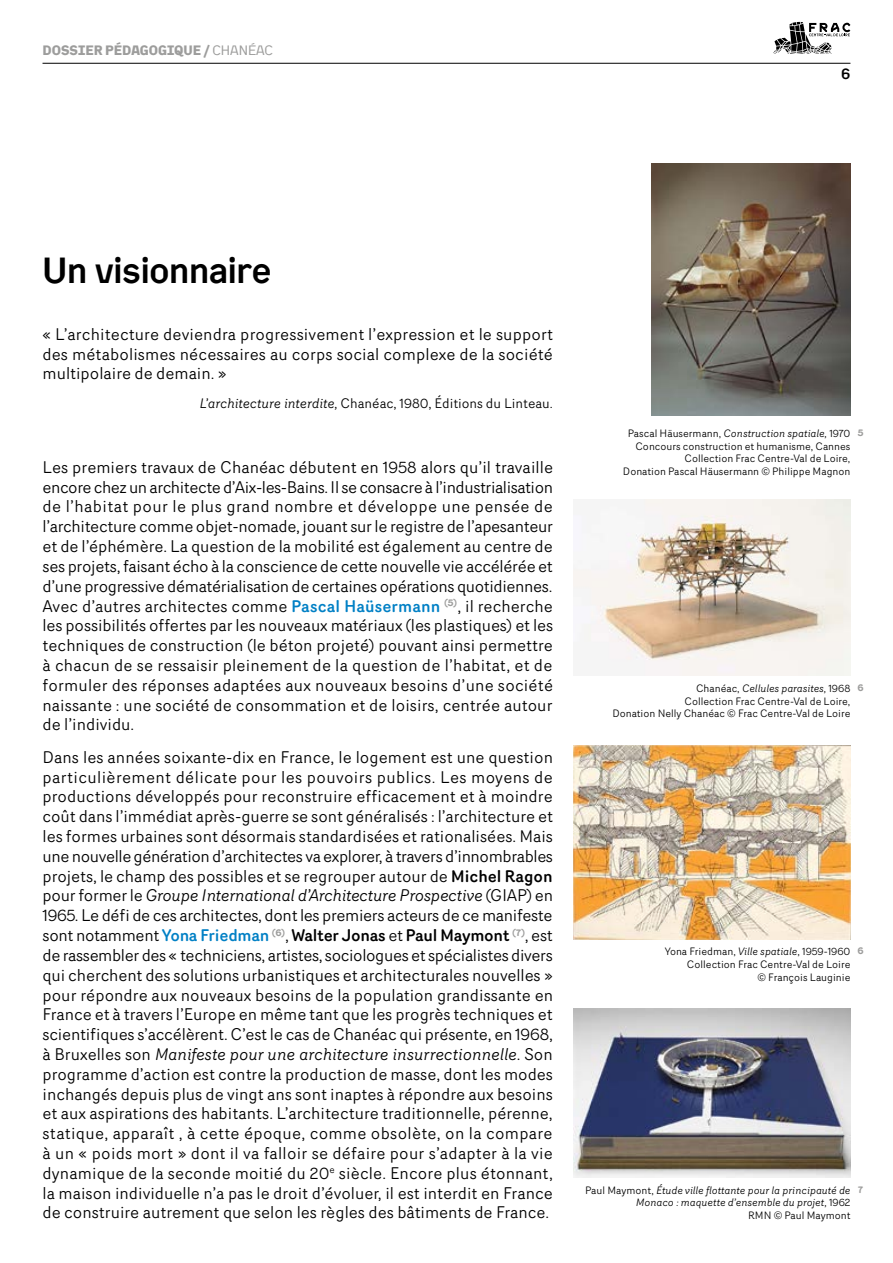
<style>
.page{position:relative;width:893px;height:1263px;background:#fff}
.page>*{position:absolute;margin:0;border:0;box-sizing:border-box;transform-origin:0 0}
.t1{font:500 36px "Kade";letter-spacing:-.01em;color:#000}
.t2{font:16.5px/19.8px "Router";color:#000;text-align:justify}
.t3{font:500 15px "Kade";color:#000}
.t4{font:13.5px "Router";color:#000}
.t5{font:700 13.5px "Kade";color:#9d9d9c}
.t6{font:10.5px/12.6px "Router";color:#000;text-align:right}
.t7{font:italic 10.5px/12.6px "Router";color:#000;text-align:right}
.t8{font:700 9.6px "Router";color:#9d9d9c}
.s1{font-weight:400}
.s2{font-style:italic}
.s3{font-weight:500;color:#0080c5}
.s4{font-weight:500}
.s5{font-style:normal}
</style>
<div class="page">
<hr style="left:43px;top:63px;width:807px;height:1px;background:#000">
<svg style="left:773px;top:22px;width:77px;height:32px"></svg>
<img style="left:652px;top:164px;width:198px;height:251px">
<img style="left:573px;top:499px;width:277px;height:177px">
<img style="left:573px;top:745px;width:277px;height:194px">
<img style="left:573px;top:1009px;width:277px;height:168px">
<p class="t5" style="left:43px;top:41px;width:232px">DOSSIER PÉDAGOGIQUE / <span class="s1">CHANÉAC</span></p>
<p class="t3" style="left:841px;top:64px;width:11px">6</p>
<h1 class="t1" style="left:43px;top:248px;width:231px">Un visionnaire</h1>
<p class="t2" style="left:43px;top:324px;width:512px">« L’architecture deviendra progressivement l’expression et le support des métabolismes nécessaires au corps social complexe de la société multipolaire de demain. »</p>
<p class="t4" style="left:199px;top:393px;width:355px"><span class="s2">L’architecture interdite,</span> Chanéac, 1980, Éditions du Linteau.</p>
<p class="t2" style="left:43px;top:457px;width:512px">Les premiers travaux de Chanéac débutent en 1958 alors qu’il travaille encore chez un architecte d’Aix-les-Bains. Il se consacre à l’industrialisation de l’habitat pour le plus grand nombre et développe une pensée de l’architecture comme objet-nomade, jouant sur le registre de l’apesanteur et de l’éphémère. La question de la mobilité est également au centre de ses projets, faisant écho à la conscience de cette nouvelle vie accélérée et d’une progressive dématérialisation de certaines opérations quotidiennes.<br>Avec d’autres architectes comme <span class="s3">Pascal Haüsermann</span> <sup>(5)</sup>, il recherche les possibilités offertes par les nouveaux matériaux (les plastiques) et les techniques de construction (le béton projeté) pouvant ainsi permettre à chacun de se ressaisir pleinement de la question de l’habitat, et de formuler des réponses adaptées aux nouveaux besoins d’une société naissante : une société de consommation et de loisirs, centrée autour de l’individu.</p>
<p class="t2" style="left:43px;top:747px;width:512px">Dans les années soixante-dix en France, le logement est une question particulièrement délicate pour les pouvoirs publics. Les moyens de productions développés pour reconstruire efficacement et à moindre coût dans l’immédiat après-guerre se sont généralisés : l’architecture et les formes urbaines sont désormais standardisées et rationalisées. Mais une nouvelle génération d’architectes va explorer, à travers d’innombrables projets, le champ des possibles et se regrouper autour de <span class="s4">Michel Ragon </span>pour former le <span class="s2">Groupe International d’Architecture Prospective</span> (GIAP) en 1965. Le défi de ces architectes, dont les premiers acteurs de ce manifeste sont notamment <span class="s3">Yona Friedman</span> <sup>(6)</sup>, <span class="s4">Walter Jonas</span> et <span class="s4">Paul Maymont</span> <sup>(7)</sup>, est de rassembler des « techniciens, artistes, sociologues et spécialistes divers qui cherchent des solutions urbanistiques et architecturales nouvelles » pour répondre aux nouveaux besoins de la population grandissante en France et à travers l’Europe en même tant que les progrès techniques et scientifiques s’accélèrent. C’est le cas de Chanéac qui présente, en 1968, à Bruxelles son <span class="s2">Manifeste pour une architecture insurrectionnelle</span>. Son programme d’action est contre la production de masse, dont les modes inchangés depuis plus de vingt ans sont inaptes à répondre aux besoins et aux aspirations des habitants. L’architecture traditionnelle, pérenne, statique, apparaît , à cette époque, comme obsolète, on la compare à un « poids mort » dont il va falloir se défaire pour s’adapter à la vie dynamique de la seconde moitié du 20<sup>e</sup> siècle. Encore plus étonnant, la maison individuelle n’a pas le droit d’évoluer, il est interdit en France de construire autrement que selon les règles des bâtiments de France.</p>
<p class="t6" style="left:623px;top:427px;width:229px">Pascal Häusermann, <span class="s2">Construction spatiale,</span> 1970<br>Concours construction et humanisme, Cannes Collection Frac Centre-Val de Loire,<br>Donation Pascal Häusermann © Philippe Magnon</p>
<p class="t8" style="left:858px;top:425px;width:7px">5</p>
<p class="t6" style="left:612px;top:682px;width:240px">Chanéac, <span class="s2">Cellules parasites,</span> 1968<br>Collection Frac Centre-Val de Loire,<br>Donation Nelly Chanéac © Frac Centre-Val de Loire</p>
<p class="t8" style="left:858px;top:680px;width:8px">6</p>
<p class="t6" style="left:665px;top:945px;width:187px">Yona Friedman, <span class="s2">Ville spatiale</span>, 1959-1960<br>Collection Frac Centre-Val de Loire<br>© François Lauginie</p>
<p class="t8" style="left:858px;top:944px;width:8px">6</p>
<p class="t7" style="left:585px;top:1183px;width:267px"><span class="s5">Paul Maymont,</span> Étude ville flottante pour la principauté de<br>Monaco : maquette d’ensemble du projet, <span class="s5">1962<br>RMN © Paul Maymont</span></p>
<p class="t8" style="left:858px;top:1182px;width:6px">7</p>
</div>
